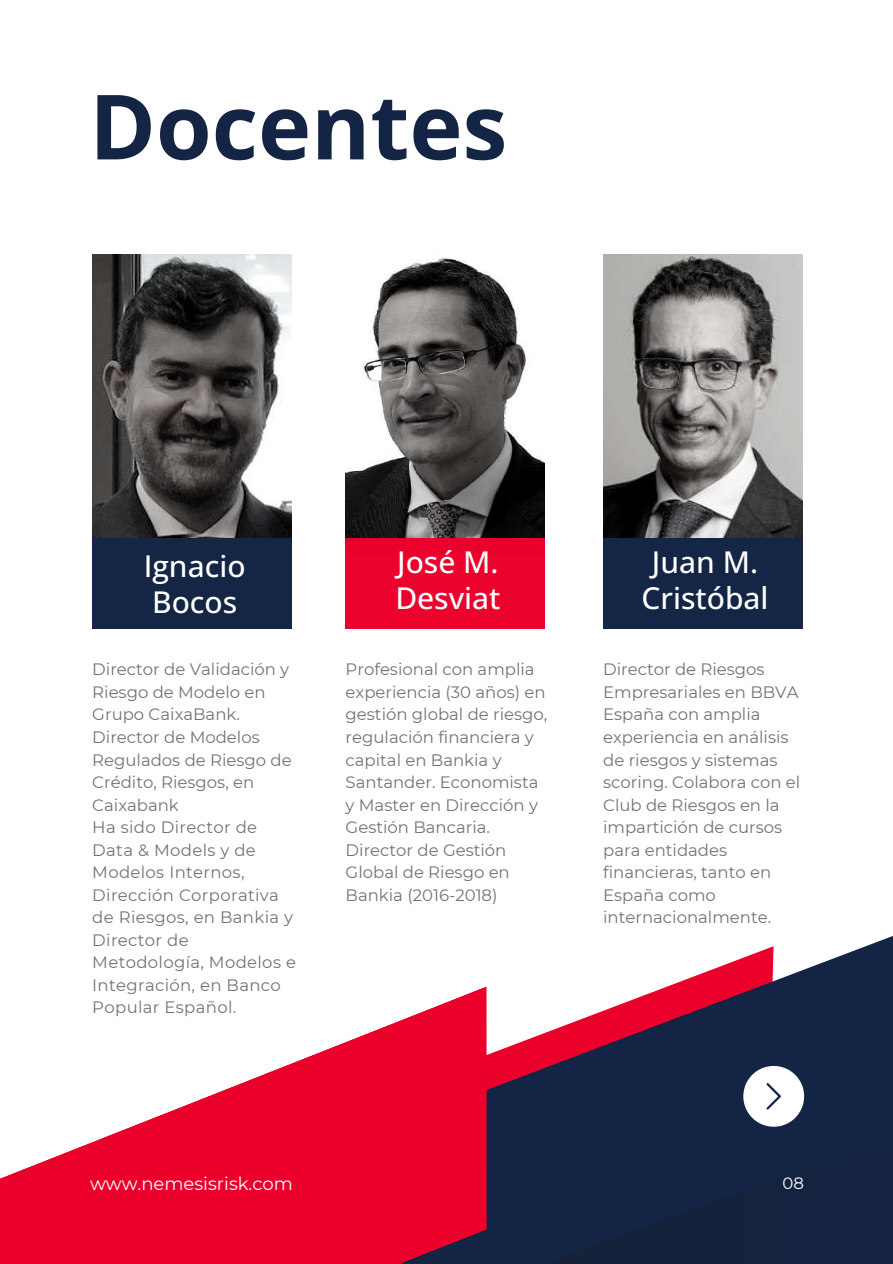
<style>
.page{position:relative;width:893px;height:1264px;background:#fff}
.page>*{position:absolute;margin:0;border:0;box-sizing:border-box;transform-origin:0 0}
.t1{font:700 90px "Open Sans";color:#142445}
.t2{font:500 30px/36px "Open Sans";color:#fff}
.t3{font:18px "Montserrat";color:#fff}
.t4{font:16.5px/22.5px "Montserrat";color:#737373}
.t5{font:16.5px/22.5px "Montserrat";letter-spacing:.02em;color:#737373}
.t6{font:16.5px "Montserrat";color:#fff}
</style>
<div class="page">
<svg style="left:486px;top:936px;width:406px;height:105px"></svg>
<svg style="left:486px;top:1041px;width:406px;height:222px;fill:#142445"></svg>
<svg style="left:743px;top:1065px;width:61px;height:61px"></svg>
<img style="left:92px;top:254px;width:199px;height:284px">
<img style="left:345px;top:257px;width:200px;height:296px">
<img style="left:603px;top:254px;width:199px;height:284px">
<svg style="left:0;top:986px;width:486px;height:277px;fill:#eb002b"></svg>
<div style="left:92px;top:538px;width:199px;height:90px;background:#142545"></div>
<div style="left:345px;top:538px;width:199px;height:90px;background:#eb002b"></div>
<div style="left:603px;top:538px;width:199px;height:90px;background:#142545"></div>
<h1 class="t1" style="left:89px;top:63px;width:419px">Docentes</h1>
<h2 class="t2" style="left:144px;top:547px;width:103px">Ignacio<br>Bocos</h2>
<h2 class="t2" style="left:395px;top:544px;width:107px">José M.<br>Desviat</h2>
<h2 class="t2" style="left:641px;top:544px;width:128px;text-align:center">Juan M.<br>Cristóbal</h2>
<p class="t4" style="left:345px;top:658px;width:203px">Profesional con amplia experiencia (30 años) en gestión global de riesgo, regulación financiera y capital en Bankia y<br>Santander. Economista y Master en Dirección y<br>Gestión Bancaria.<br>Director de Gestión<br>Global de Riesgo en<br>Bankia (2016-2018)</p>
<p class="t5" style="left:92px;top:658px;width:205px">Director de Validación y<br>Riesgo de Modelo en<br>Grupo CaixaBank.<br>Director de Modelos<br>Regulados de Riesgo de<br>Crédito, Riesgos, en<br>Caixabank<br>Ha sido Director de<br>Data &amp; Models y de<br>Modelos Internos,<br>Dirección Corporativa de Riesgos, en Bankia y<br>Director de<br>Metodología, Modelos e<br>Integración, en Banco<br>Popular Español.</p>
<p class="t4" style="left:603px;top:658px;width:199px">Director de Riesgos<br>Empresariales en BBVA<br>España con amplia experiencia en análisis de riesgos y sistemas scoring. Colabora con el<br>Club de Riesgos en la impartición de cursos para entidades financieras, tanto en<br>España como internacionalmente.</p>
<p class="t3" style="left:90px;top:1172px;width:204px">www.nemesisrisk.com</p>
<p class="t6" style="left:782px;top:1172px;width:23px">08</p>
</div>
